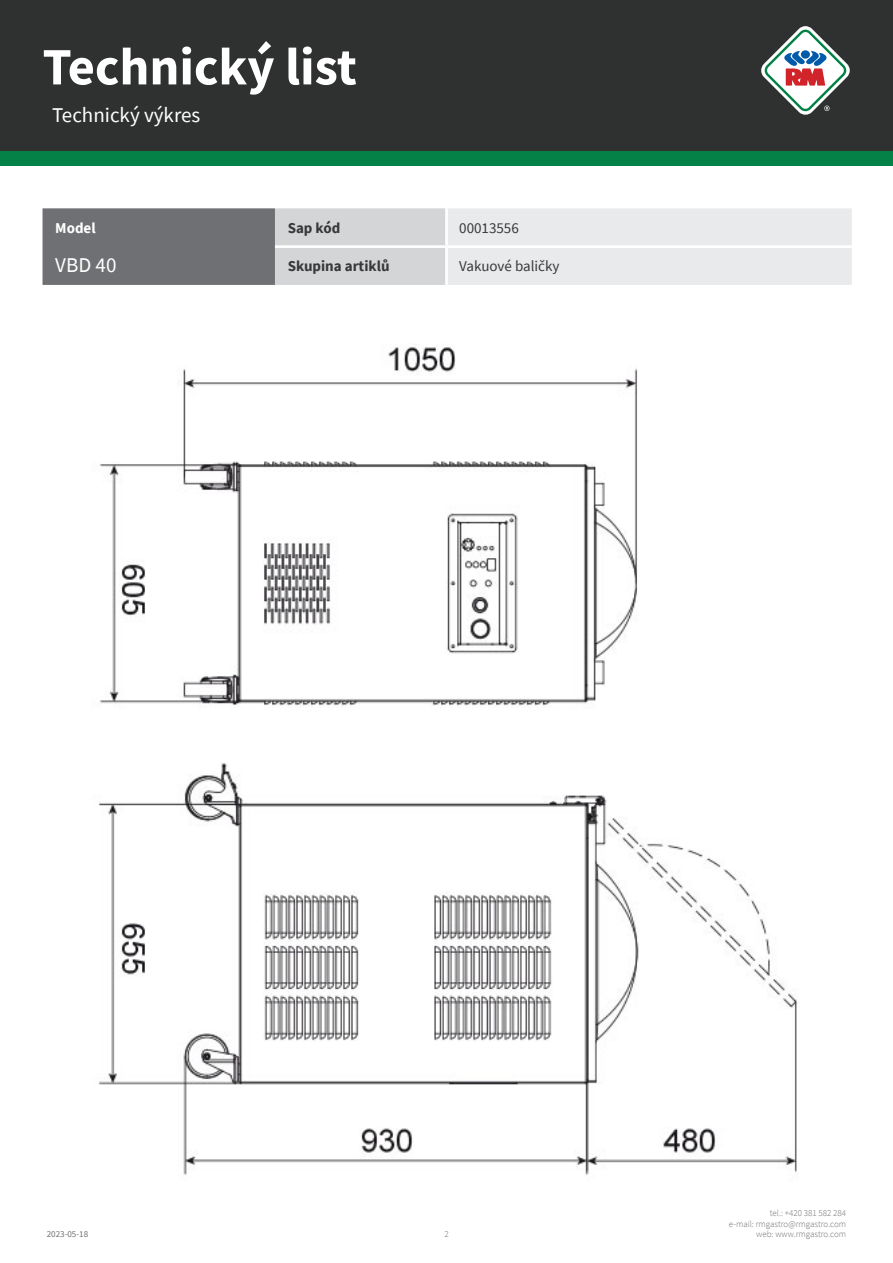
<style>
.page{position:relative;width:893px;height:1263px;background:#fff}
.page>*{position:absolute;margin:0;border:0;box-sizing:border-box;transform-origin:0 0}
.t1{font:700 52.5px "Source Sans Pro";color:#fff}
.kapitola{font:21px "Source Sans Pro";color:#fff}
.tabulka_-_headline{font:21px "Source Sans Pro";color:#fff}
.tabulka_-_text{font:15px "Source Sans Pro";color:#383839}
.tabulka_-_text-2{font:700 15px "Source Sans Pro";color:#383839}
.tabulka_-_text-3{font:700 15px "Source Sans Pro";color:#fff}
.t2{font:300 9px/10.8px "Source Sans Pro";color:#6f7073;text-align:right}
.t3{font:9px "Source Sans Pro";color:#6f7073}
</style>
<div class="page">
<div style="left:0;top:0;width:893px;height:166px;background:#048146"></div>
<div style="left:0;top:0;width:893px;height:151px;background:#2f3131"></div>
<svg style="left:761px;top:26px;width:89px;height:89px"></svg>
<img style="left:94px;top:347px;width:703px;height:828px">
<svg style="left:43px;top:208px;width:809px;height:77px;background:#c0c1c3"></svg>
<hr style="left:445px;top:208px;width:3px;height:37px;background:#fff">
<hr style="left:275px;top:245px;width:171px;height:3px;background:#fff">
<hr style="left:446px;top:245px;width:406px;height:3px;background:#fff">
<hr style="left:445px;top:248px;width:3px;height:37px;background:#fff">
<h1 class="t1" style="left:43px;top:31px;width:316px">Technický list</h1>
<p class="kapitola" style="left:52px;top:101px;width:150px">Technický výkres</p>
<p class="tabulka_-_text-3" style="left:55px;top:218px;width:42px">Model</p>
<p class="tabulka_-_text-2" style="left:288px;top:218px;width:54px">Sap kód</p>
<p class="tabulka_-_text" style="left:459px;top:219px;width:61px">00013556</p>
<p class="tabulka_-_headline" style="left:55px;top:251px;width:63px">VBD 40</p>
<p class="tabulka_-_text-2" style="left:288px;top:256px;width:103px">Skupina artiklů</p>
<p class="tabulka_-_text" style="left:459px;top:257px;width:102px">Vakuové baličky</p>
<p class="t3" style="left:47px;top:1229px;width:43px">2023-05-18</p>
<p class="t2" style="left:444px;top:1229px;width:6px">2</p>
<p class="t2" style="left:729px;top:1207px;width:119px">tel.: +420 381 582 284<br>e-mail: rmgastro@rmgastro.com web: www.rmgastro.com</p>
</div>
